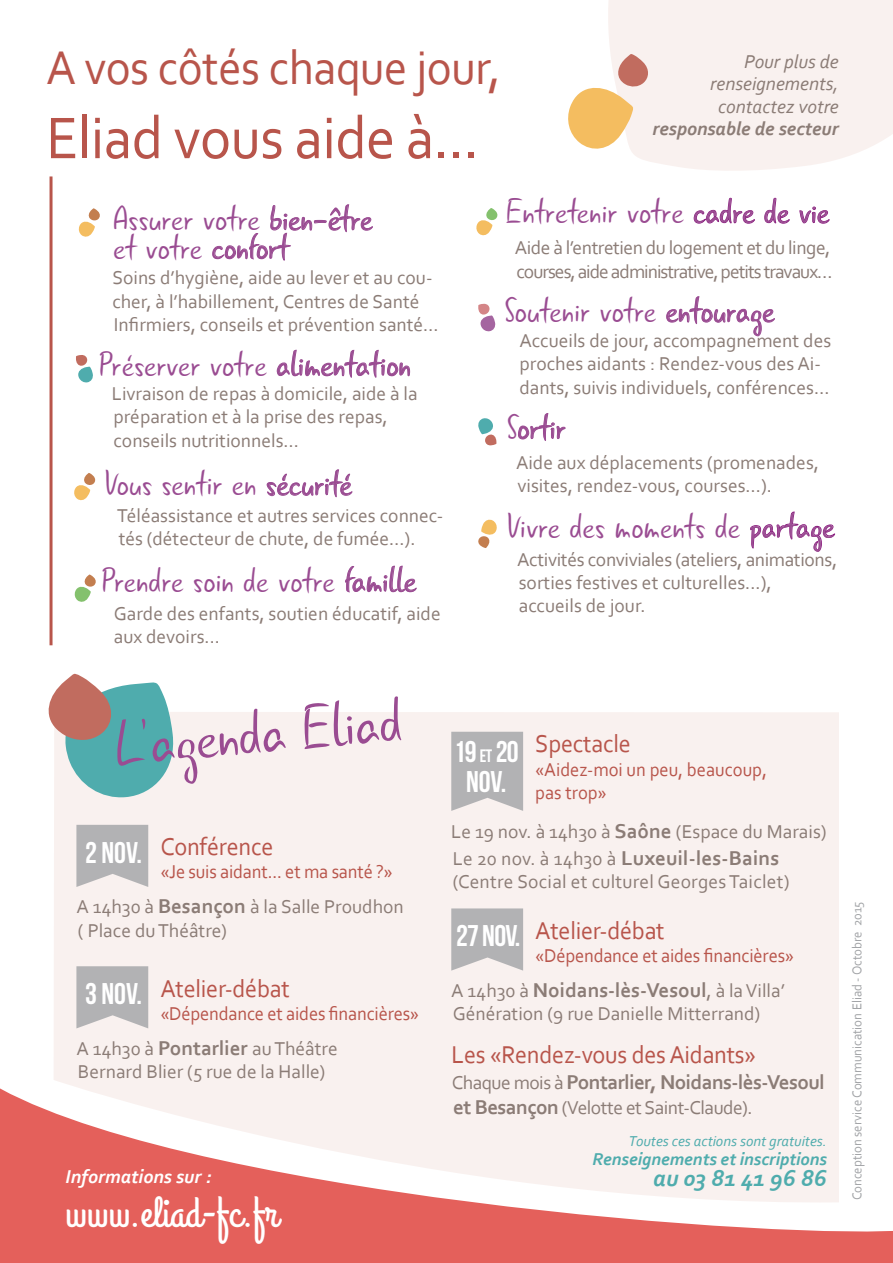
<style>
.page{position:relative;width:893px;height:1263px;background:#fff}
.page>*{position:absolute;margin:0;border:0;box-sizing:border-box;transform-origin:0 0}
.t1{font:64.5px "Gunny Rewritten";color:#9a4c92;scale:.95 1}
.t2{font:61.5px "Corbel";letter-spacing:-.01em;color:#b8554b;scale:.95 1}
.t3{font:49.5px "Corbel";letter-spacing:-.01em;color:#b8554b;scale:.95 1}
.t4{font:43.5px "Grand Hotel";color:#fff}
.t5{font:36px/28.5px "Gunny Rewritten";color:#9a4c92;scale:.95 1}
.t6{font:700 30px/30px "Bebas Neue";color:#fff;text-align:center}
.t7{font:25.5px "Corbel";letter-spacing:-.01em;color:#b8554b;scale:.95 1}
.t8{font:italic 700 24px "Corbel";color:#4facad}
.t9{font:700 21px "Corbel";letter-spacing:-.005em;color:#8b7c76}
.t10{font:700 21px "Corbel";letter-spacing:-.025em;color:#8b7c76}
.t11{font:19.5px/23.4px "Corbel";color:#8b7c76}
.t12{font:19.5px/23.4px "Corbel";letter-spacing:-.01em;color:#b8554b;scale:.95 1}
.t13{font:19.5px/23.4px "Corbel";letter-spacing:-.05em;color:#8b7c76}
.t14{font:italic 19.5px/22.5px "Corbel";color:#8b7c76;text-align:right}
.t15{font:19.5px "Corbel";letter-spacing:-.025em;color:#8b7c76}
.t16{font:italic 700 19.5px "Corbel";color:#8b7c76}
.t17{font:italic 700 19.5px "Corbel";color:#fff}
.t18{font:italic 700 18px "Corbel";color:#4facad}
.t19{font:italic 15px "Corbel";color:#4facad}
.t20{font:13.5px "Corbel";color:#a1a3a6;scale:.95 1}
.s1{font-weight:700;font-size:21px}
.s2{font-size:18px}
.s3{font-weight:400;font-size:19.5px}
</style>
<div class="page">
<svg style="left:0;top:1088px;width:893px;height:175px;fill:#e4605b"></svg>
<div style="left:608px;top:0;width:285px;height:171px;background:#f9f1ef"></div>
<svg style="left:54px;top:712px;width:785px;height:492px;fill:#f9f1ef"></svg>
<svg style="left:212px;top:204px;width:161px;height:57px"></svg>
<svg style="left:78px;top:208px;width:22px;height:29px"></svg>
<svg style="left:266px;top:469px;width:87px;height:28px"></svg>
<svg style="left:74px;top:473px;width:22px;height:28px"></svg>
<svg style="left:345px;top:565px;width:72px;height:28px"></svg>
<svg style="left:74px;top:574px;width:22px;height:28px"></svg>
<svg style="left:277px;top:349px;width:133px;height:29px"></svg>
<svg style="left:76px;top:355px;width:17px;height:28px"></svg>
<svg style="left:693px;top:198px;width:62px;height:26px"></svg>
<svg style="left:764px;top:198px;width:26px;height:26px"></svg>
<svg style="left:799px;top:206px;width:31px;height:18px"></svg>
<svg style="left:476px;top:208px;width:22px;height:28px"></svg>
<svg style="left:750px;top:511px;width:85px;height:41px"></svg>
<svg style="left:478px;top:519px;width:19px;height:29px"></svg>
<svg style="left:666px;top:296px;width:109px;height:41px"></svg>
<svg style="left:478px;top:304px;width:18px;height:28px"></svg>
<svg style="left:518px;top:413px;width:48px;height:28px"></svg>
<svg style="left:478px;top:418px;width:18px;height:28px"></svg>
<hr style="left:50px;top:176px;width:3px;height:469px;background:#b8554b">
<svg style="left:76px;top:825px;width:72px;height:62px;background:#b9b9ba"></svg>
<svg style="left:76px;top:966px;width:72px;height:62px;background:#b9b8ba"></svg>
<svg style="left:451px;top:908px;width:72px;height:63px;background:#bab9bb"></svg>
<svg style="left:451px;top:732px;width:72px;height:79px;background:#b8b7b9"></svg>
<svg style="left:568px;top:54px;width:82px;height:98px"></svg>
<svg style="left:48px;top:673px;width:129px;height:126px"></svg>
<h3 class="t3" style="left:46px;top:37px;width:480px">A vos côtés chaque jour,</h3>
<h2 class="t2" style="left:46px;top:100px;width:457px">Eliad vous aide à...</h2>
<p class="t14" style="left:710px;top:50px;width:130px">Pour plus de renseignements, contactez votre</p>
<p class="t16" style="left:652px;top:117px;width:188px">responsable de secteur</p>
<h3 class="t5" style="left:113px;top:206px;width:275px">Assurer votre bien-être et votre confort</h3>
<p class="t11" style="left:112px;top:266px;width:328px">Soins d’hygiène, aide au lever et au cou&shy;cher, à l’habillement, Centres de Santé<br>Infirmiers, conseils et prévention santé…</p>
<h3 class="t5" style="left:99px;top:351px;width:330px">Préserver votre alimentation</h3>
<p class="t11" style="left:112px;top:381px;width:307px">Livraison de repas à domicile, aide à la préparation et à la prise des repas, conseils nutritionnels…</p>
<h3 class="t5" style="left:105px;top:471px;width:262px">Vous sentir en sécurité</h3>
<p class="t11" style="left:117px;top:503px;width:328px">Téléassistance et autres services connec&shy;tés (détecteur de chute, de fumée…).</p>
<h3 class="t5" style="left:101px;top:567px;width:333px">Prendre soin de votre famille</h3>
<p class="t11" style="left:114px;top:601px;width:329px">Garde des enfants, soutien éducatif, aide aux devoirs...</p>
<h3 class="t5" style="left:506px;top:199px;width:342px">Entretenir votre cadre de vie</h3>
<p class="t13" style="left:515px;top:235px;width:319px">Aide à l’entretien du logement et du linge, courses, aide administrative, petits travaux…</p>
<h3 class="t5" style="left:504px;top:297px;width:286px">Soutenir votre entourage</h3>
<p class="t11" style="left:519px;top:328px;width:313px">Accueils de jour, accompagnement des proches aidants : Rendez-vous des Ai&shy;dants, suivis individuels, conférences…</p>
<h3 class="t5" style="left:507px;top:414px;width:63px">Sortir</h3>
<p class="t11" style="left:516px;top:450px;width:304px">Aide aux déplacements (promenades, visites, rendez-vous, courses…).</p>
<h3 class="t5" style="left:507px;top:513px;width:346px">Vivre des moments de partage</h3>
<p class="t11" style="left:517px;top:547px;width:321px">Activités conviviales (ateliers, animations, sorties festives et culturelles...), accueils de jour.</p>
<h1 class="t1" style="left:111px;top:704px;width:304px;rotate:-5deg">L’agenda Eliad</h1>
<h3 class="t6" style="left:85px;top:837px;width:58px">2 NOV.</h3>
<h3 class="t7" style="left:160px;top:831px;width:121px">Conférence</h3>
<p class="t12" style="left:160px;top:860px;width:246px">«Je suis aidant... et ma santé ?»</p>
<p class="t11" style="left:76px;top:895px;width:329px">A 14h30 à <span class="s1">Besançon</span> à la Salle Proudhon ( Place du Théâtre)</p>
<h3 class="t6" style="left:85px;top:978px;width:58px">3 NOV.</h3>
<h3 class="t7" style="left:160px;top:972px;width:138px">Atelier-débat</h3>
<p class="t12" style="left:160px;top:1001px;width:274px">«Dépendance et aides financières»</p>
<p class="t11" style="left:76px;top:1036px;width:263px">A 14h30 à <span class="s1">Pontarlier</span> au Théâtre<br>Bernard Blier (5 rue de la Halle)</p>
<p class="t17" style="left:65px;top:1164px;width:147px">Informations sur :</p>
<h3 class="t4" style="left:65px;top:1185px;width:214px">www.eliad-fc.fr</h3>
<h3 class="t6" style="left:454px;top:736px;width:67px">19 <span class="s2">et</span> 20<br>NOV.</h3>
<h3 class="t7" style="left:535px;top:728px;width:102px">Spectacle</h3>
<p class="t12" style="left:535px;top:757px;width:245px">«Aidez-moi un peu, beaucoup, pas trop»</p>
<p class="t11" style="left:451px;top:819px;width:377px">Le 19 nov. à 14h30 à <span class="s1">Saône</span> (Espace du Marais)</p>
<p class="t9" style="left:453px;top:844px;width:328px"><span class="s3">Le 20 nov. à 14h30 à</span> Luxeuil-les-Bains</p>
<p class="t11" style="left:453px;top:869px;width:338px">(Centre Social et culturel Georges Taiclet)</p>
<h3 class="t6" style="left:456px;top:921px;width:66px">27 NOV.</h3>
<h3 class="t7" style="left:535px;top:914px;width:138px">Atelier-débat</h3>
<p class="t12" style="left:535px;top:943px;width:274px">«Dépendance et aides financières»</p>
<p class="t9" style="left:451px;top:977px;width:335px"><span class="s3">A 14h30 à</span> Noidans-lès-Vesoul<span class="s3">, à la Villa’</span></p>
<p class="t11" style="left:453px;top:1002px;width:309px">Génération (9 rue Danielle Mitterrand)</p>
<h3 class="t7" style="left:452px;top:1038px;width:322px">Les «Rendez-vous des Aidants»</h3>
<p class="t10" style="left:452px;top:1069px;width:374px"><span class="s3">Chaque mois à</span> Pontarlier, Noidans-lès-Vesoul</p>
<p class="t15" style="left:453px;top:1096px;width:301px"><span class="s1">et Besançon</span> (Velotte et Saint-Claude).</p>
<p class="t19" style="left:629px;top:1131px;width:199px">Toutes ces actions sont gratuites.</p>
<p class="t18" style="left:592px;top:1147px;width:236px">Renseignements et inscriptions</p>
<p class="t8" style="left:653px;top:1163px;width:175px">au 03 81 41 96 86</p>
<p class="t20" style="left:849px;top:1200px;width:316px;rotate:-90deg">Conception service Communication Eliad - Octobre 2015</p>
</div>
